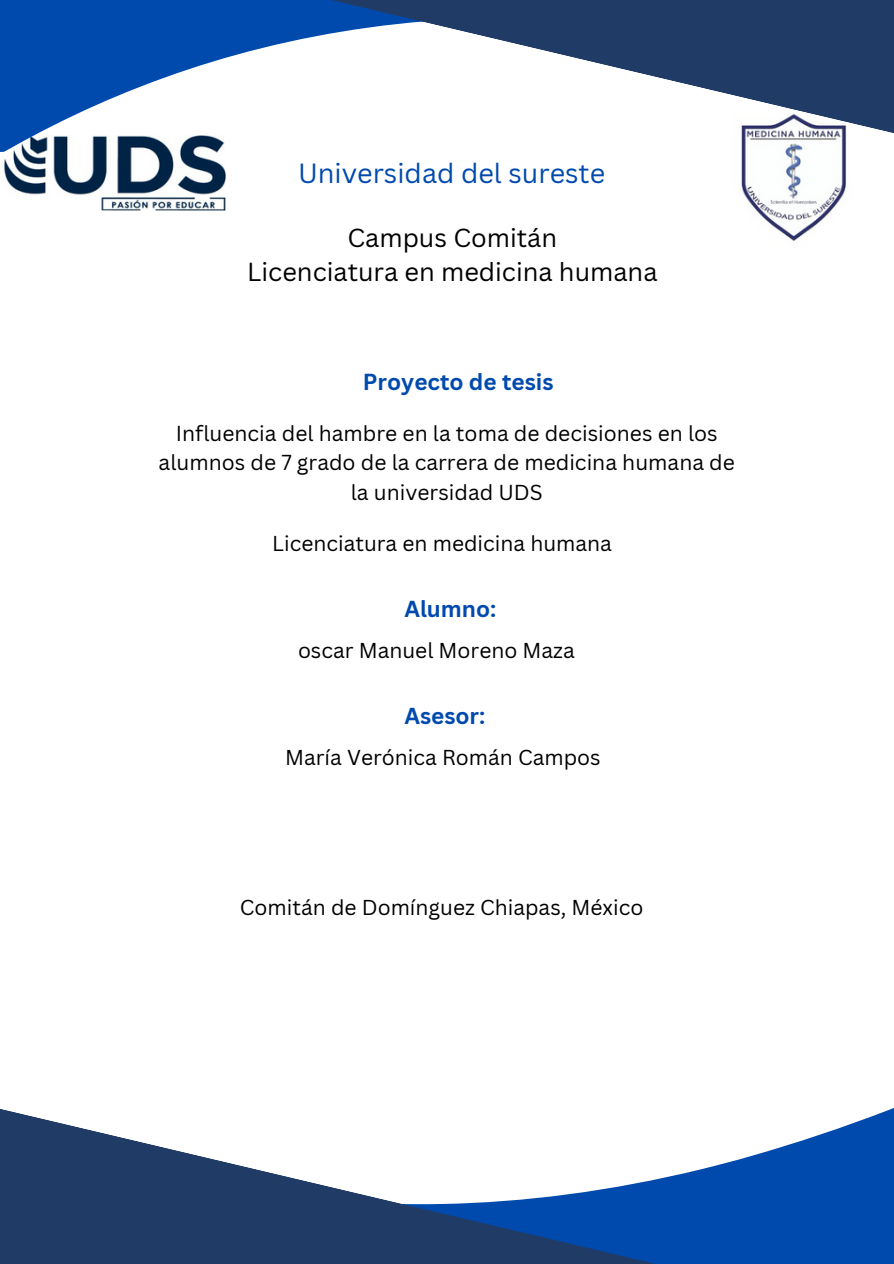
<style>
.page{position:relative;width:894px;height:1264px;background:#fff}
.page>*{position:absolute;margin:0;border:0;box-sizing:border-box;transform-origin:0 0}
.t1{font:27px "Canva Sans";color:#004aad}
.t2{font:25.35px/35px "Canva Sans";color:#000;text-align:center}
.t3{font:700 22.5px "Canva Sans";color:#004aad}
.t4{font:21px "Canva Sans";color:#000}
</style>
<div class="page">
<svg style="left:736px;top:1108px;width:157px;height:155px;fill:#004aad"></svg>
<svg style="left:0;top:1109px;width:736px;height:154px"></svg>
<img style="left:751px;top:204px;width:86px;height:37px">
<img style="left:4px;top:157px;width:221px;height:53px">
<svg style="left:0;top:0;width:272px;height:157px;fill:#004aad"></svg>
<svg style="left:272px;top:0;width:621px;height:204px"></svg>
<h1 class="t1" style="left:298px;top:154px;width:308px">Universidad del sureste</h1>
<h1 class="t2" style="left:247px;top:219px;width:411px">Campus Comitán<br>Licenciatura en medicina humana</h1>
<p class="t3" style="left:363px;top:366px;width:192px">Proyecto de tesis</p>
<h2 class="t4" style="left:176px;top:419px;width:543px">Influencia del hambre en la toma de decisiones en los</h2>
<p class="t4" style="left:159px;top:448px;width:577px">alumnos de 7 grado de la carrera de medicina humana de</p>
<p class="t4" style="left:350px;top:477px;width:193px">la universidad UDS</p>
<p class="t4" style="left:272px;top:529px;width:341px">Licenciatura en medicina humana</p>
<p class="t3" style="left:404px;top:592px;width:93px">Alumno:</p>
<p class="t4" style="left:298px;top:635px;width:278px">oscar Manuel Moreno Maza</p>
<h2 class="t3" style="left:404px;top:699px;width:82px">Asesor:</h2>
<p class="t4" style="left:285px;top:742px;width:317px">María Verónica Román Campos</p>
<h2 class="t4" style="left:240px;top:892px;width:405px">Comitán de Domínguez Chiapas, México</h2>
</div>
